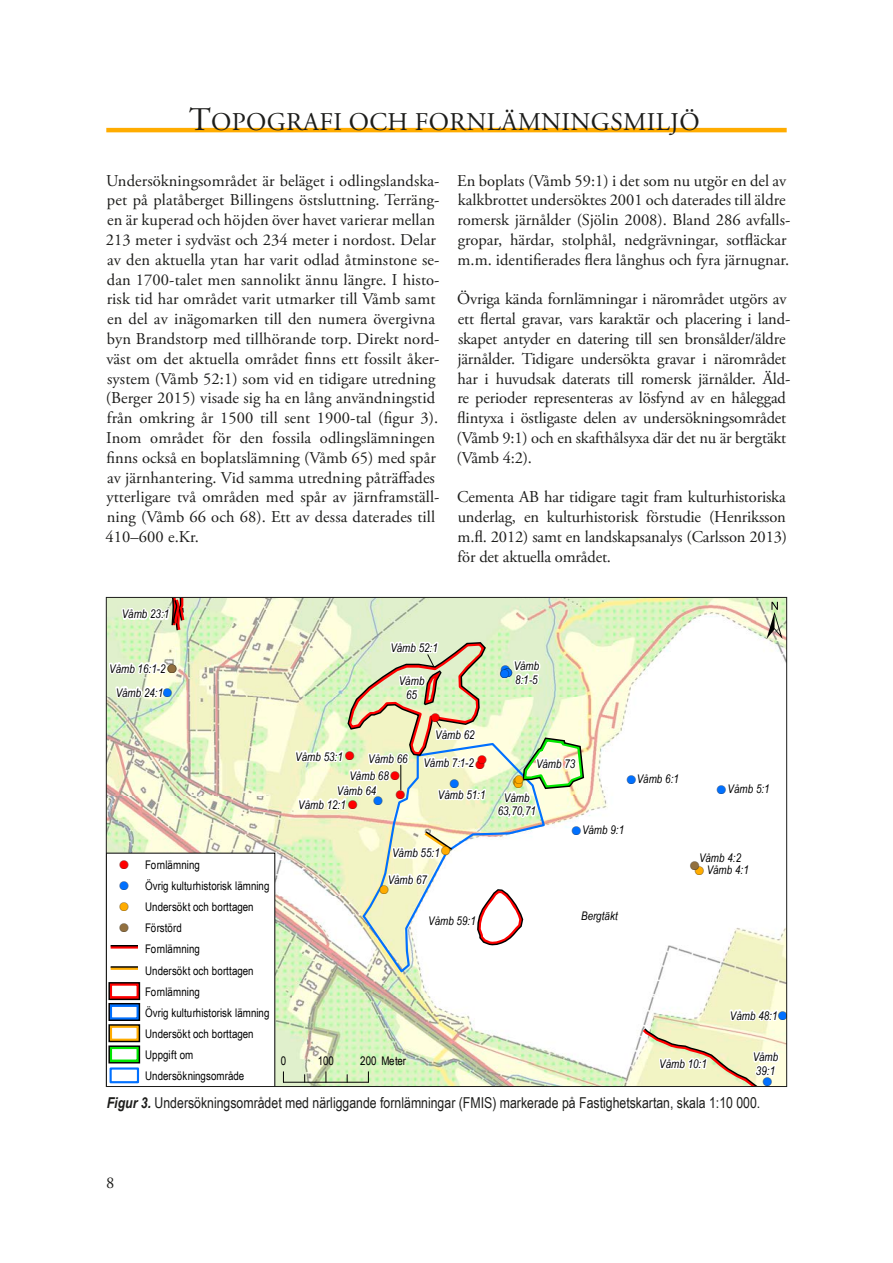
<style>
.page{position:relative;width:893px;height:1263px;background:#fff}
.page>*{position:absolute;margin:0;border:0;box-sizing:border-box;transform-origin:0 0}
.t1{font:52.65px "ESRI North";color:#000}
.t2{font:25.5px "Adobe Garamond Pro";letter-spacing:.015em;color:#1d1d1b}
.t3{font:16.5px/19.8px "Adobe Garamond Pro";letter-spacing:-.01em;color:#1d1d1b}
.t4{font:15px "Arial Narrow";color:#1d1d1b}
.t5{font:12.3px "ESRI Default Marker";color:#0070ff}
.t6{font:12.3px "ESRI Default Marker";color:#ffac00}
.t7{font:12.3px "ESRI Default Marker";color:#f00}
.t8{font:12.3px "ESRI Default Marker";color:#92703f}
.t9{font:italic 11.85px/13.6px "Arial Narrow";color:#000;text-align:center}
.t10{font:11.85px/21.1px "Arial Narrow";color:#000}
.s1{font-size:33px}
.s2{font-family:"ESRI Default Marker";font-style:normal;font-size:12.3px;color:#92703f}
.s3{font-family:"ESRI Default Marker";font-style:normal;font-size:12.3px}
.s4{color:#000}
.s5{font-family:"ESRI Default Marker";font-style:normal;font-size:12.3px;color:#0070ff}
.s6{font-family:"ESRI Default Marker";font-style:normal;font-size:12.3px;color:#f00}
.s7{font-family:"ESRI Default Marker";font-style:normal;font-size:12.3px;color:#ffac00}
.s8{font-weight:700;font-style:italic}
</style>
<div class="page">
<hr style="left:106px;top:128px;width:681px;height:4px;background:#ffac00">
<img style="left:108px;top:599px;width:677px;height:486px">
<svg style="left:725px;top:778px;width:47px;height:47px"></svg>
<svg style="left:697px;top:842px;width:54px;height:48px"></svg>
<svg style="left:635px;top:770px;width:46px;height:29px"></svg>
<svg style="left:108px;top:657px;width:61px;height:56px"></svg>
<svg style="left:640px;top:1000px;width:141px;height:85px"></svg>
<svg style="left:119px;top:599px;width:68px;height:36px"></svg>
<hr style="left:283px;top:1082px;width:85px;height:1px;background:#000">
<svg style="left:293px;top:639px;width:334px;height:335px"></svg>
<div style="left:106px;top:853px;width:169px;height:233px;background:#fff"></div>
<hr style="left:111px;top:946px;width:27px;height:2px;background:#f00">
<svg style="left:111px;top:945px;width:27px;height:1px"></svg>
<hr style="left:111px;top:967px;width:27px;height:3px;background:#ffac00">
<hr style="left:111px;top:966px;width:27px;height:2px;background:#000">
<svg style="left:108px;top:982px;width:33px;height:82px"></svg>
<div style="left:110px;top:1067px;width:29px;height:16px;border:2px solid #0070ff"></div>
<h2 class="t2" style="left:189px;top:107px;width:512px"><span class="s1">T</span>OPOGRAFI OCH FORNLÄMNINGSMILJÖ</h2>
<p class="t3" style="left:106px;top:171px;width:335px">Undersökningsområdet är beläget i odlingslandska&shy;pet på platåberget Billingens östsluttning. Terräng&shy;en är kuperad och höjden över havet varierar mellan 213 meter i sydväst och 234 meter i nordost. Delar av den aktuella ytan har varit odlad åtminstone se&shy;dan 1700-talet men sannolikt ännu längre. I histo&shy;risk tid har området varit utmarker till Våmb samt en del av inägomarken till den numera övergivna byn Brandstorp med tillhörande torp. Direkt nord&shy;väst om det aktuella området finns ett fossilt åker&shy;system (Våmb 52:1) som vid en tidigare utredning (Berger 2015) visade sig ha en lång användningstid från omkring år 1500 till sent 1900-tal (figur 3).<br>Inom området för den fossila odlingslämningen finns också en boplatslämning (Våmb 65) med spår av järnhantering. Vid samma utredning påträffades ytterligare två områden med spår av järnframställ&shy;ning (Våmb 66 och 68). Ett av dessa daterades till 410–600 e.Kr.</p>
<p class="t3" style="left:457px;top:171px;width:335px">En boplats (Våmb 59:1) i det som nu utgör en del av kalkbrottet undersöktes 2001 och daterades till äldre romersk järnålder (Sjölin 2008). Bland 286 avfalls&shy;gropar, härdar, stolphål, nedgrävningar, sotfläckar m.m. identifierades flera långhus och fyra järnugnar.</p>
<p class="t3" style="left:456px;top:290px;width:335px">Övriga kända fornlämningar i närområdet utgörs av ett flertal gravar, vars karaktär och placering i land&shy;skapet antyder en datering till sen bronsålder/äldre järnålder. Tidigare undersökta gravar i närområdet har i huvudsak daterats till romersk järnålder. Äld&shy;re perioder representeras av lösfynd av en håleggad flintyxa i östligaste delen av undersökningsområdet (Våmb 9:1) och en skafthålsyxa där det nu är bergtäkt (Våmb 4:2).</p>
<p class="t3" style="left:457px;top:488px;width:331px;text-align:justify">Cementa AB har tidigare tagit fram kulturhistoriska underlag, en kulturhistorisk förstudie (Henriksson m.fl. 2012) samt en landskapsanalys (Carlsson 2013) för det aktuella området.</p>
<p class="t9" style="left:122px;top:607px;width:49px">Våmb 23:1</p>
<p class="t9" style="left:390px;top:641px;width:49px">Våmb 52:1</p>
<p class="t9" style="left:514px;top:659px;width:27px;text-align:left">Våmb<br>8:1-5</p>
<p class="t9" style="left:109px;top:661px;width:69px">Våmb 16:1-2 <span class="s2">!</span><span class="s3">(</span></p>
<p class="t5" style="left:501px;top:666px;width:13px">!<span class="s4">(</span>!<span class="s4">(</span></p>
<p class="t7" style="left:431px;top:711px;width:10px">!<span class="s4">(</span></p>
<p class="t5" style="left:501px;top:662px;width:10px">!<span class="s4">(</span></p>
<p class="t9" style="left:399px;top:674px;width:27px">Våmb<br>65</p>
<p class="t9" style="left:116px;top:685px;width:58px">Våmb 24:1<span class="s5">!</span><span class="s3">(</span></p>
<p class="t9" style="left:435px;top:727px;width:41px">Våmb 62</p>
<p class="t9" style="left:295px;top:749px;width:60px">Våmb 53:1 <span class="s6">!</span><span class="s3">(</span></p>
<p class="t9" style="left:368px;top:752px;width:41px">Våmb 66</p>
<p class="t9" style="left:423px;top:755px;width:52px">Våmb 7:1-2</p>
<p class="t7" style="left:478px;top:752px;width:10px">!<span class="s4">(</span></p>
<p class="t9" style="left:536px;top:757px;width:41px">Våmb 73</p>
<p class="t7" style="left:476px;top:758px;width:10px">!<span class="s4">(</span></p>
<p class="t9" style="left:349px;top:768px;width:51px">Våmb 68 <span class="s6">!</span><span class="s3">(</span></p>
<p class="t6" style="left:515px;top:773px;width:10px">!<span class="s4">(</span></p>
<p class="t9" style="left:498px;top:790px;width:40px">Våmb<br>63,70,71</p>
<p class="t5" style="left:450px;top:777px;width:10px">!<span class="s4">(</span></p>
<p class="t6" style="left:513px;top:776px;width:11px">!<span class="s4">(</span>!<span class="s4">(</span></p>
<p class="t9" style="left:337px;top:784px;width:41px">Våmb 64</p>
<p class="t7" style="left:396px;top:787px;width:10px">!<span class="s4">(</span></p>
<p class="t9" style="left:438px;top:788px;width:49px">Våmb 51:1</p>
<p class="t5" style="left:374px;top:794px;width:10px">!<span class="s4">(</span></p>
<p class="t9" style="left:298px;top:797px;width:60px">Våmb 12:1 <span class="s6">!</span><span class="s3">(</span></p>
<p class="t9" style="left:627px;top:772px;width:53px"><span class="s5">!</span><span class="s3">(</span>Våmb 6:1</p>
<p class="t9" style="left:572px;top:823px;width:54px"><span class="s5">!</span><span class="s3">(</span>Våmb 9:1</p>
<h1 class="t1" style="left:767px;top:590px;width:17px">±</h1>
<p class="t9" style="left:717px;top:782px;width:54px"><span class="s5">!</span><span class="s3">(</span>Våmb 5:1</p>
<p class="t7" style="left:120px;top:857px;width:10px">!<span class="s4">(</span></p>
<p class="t10" style="left:145px;top:854px;width:56px">Fornlämning</p>
<p class="t5" style="left:120px;top:878px;width:10px">!<span class="s4">(</span></p>
<p class="t10" style="left:145px;top:875px;width:126px">Övrig kulturhistorisk lämning</p>
<p class="t6" style="left:120px;top:899px;width:10px">!<span class="s4">(</span></p>
<p class="t10" style="left:145px;top:896px;width:110px">Undersökt och borttagen</p>
<p class="t8" style="left:120px;top:920px;width:10px">!<span class="s4">(</span></p>
<p class="t10" style="left:145px;top:917px;width:126px">Förstörd<br>Fornlämning<br>Undersökt och borttagen<br>Fornlämning<br>Övrig kulturhistorisk lämning<br>Undersökt och borttagen<br>Uppgift om<br>Undersökningsområde</p>
<p class="t6" style="left:441px;top:843px;width:10px">!<span class="s4">(</span></p>
<p class="t9" style="left:392px;top:846px;width:49px">Våmb 55:1</p>
<p class="t9" style="left:388px;top:872px;width:41px">Våmb 67</p>
<p class="t6" style="left:380px;top:883px;width:10px">!<span class="s4">(</span></p>
<p class="t9" style="left:428px;top:914px;width:49px">Våmb 59:1</p>
<p class="t10" style="left:281px;top:1049px;width:7px">0</p>
<p class="t10" style="left:318px;top:1049px;width:18px">100</p>
<p class="t10" style="left:360px;top:1049px;width:47px">200 Meter</p>
<p class="t9" style="left:581px;top:908px;width:38px">Bergtäkt</p>
<p class="t9" style="left:699px;top:850px;width:44px">Våmb 4:2</p>
<p class="t8" style="left:691px;top:858px;width:10px">!<span class="s4">(</span></p>
<p class="t9" style="left:695px;top:863px;width:55px"><span class="s7">!</span><span class="s3">(</span> Våmb 4:1</p>
<p class="t9" style="left:659px;top:1057px;width:49px">Våmb 10:1</p>
<p class="t9" style="left:730px;top:1008px;width:59px">Våmb 48:1<span class="s5">!</span><span class="s3">(</span></p>
<p class="t9" style="left:753px;top:1050px;width:27px;text-align:left">Våmb<br>39:1</p>
<p class="t5" style="left:763px;top:1075px;width:10px">!<span class="s4">(</span></p>
<p class="t4" style="left:107px;top:1092px;width:655px"><span class="s8">Figur 3.</span> Undersökningsområdet med närliggande fornlämningar (FMIS) markerade på Fastighetskartan, skala 1:10 000.</p>
<p class="t3" style="left:106px;top:1173px;width:10px">8</p>
</div>
